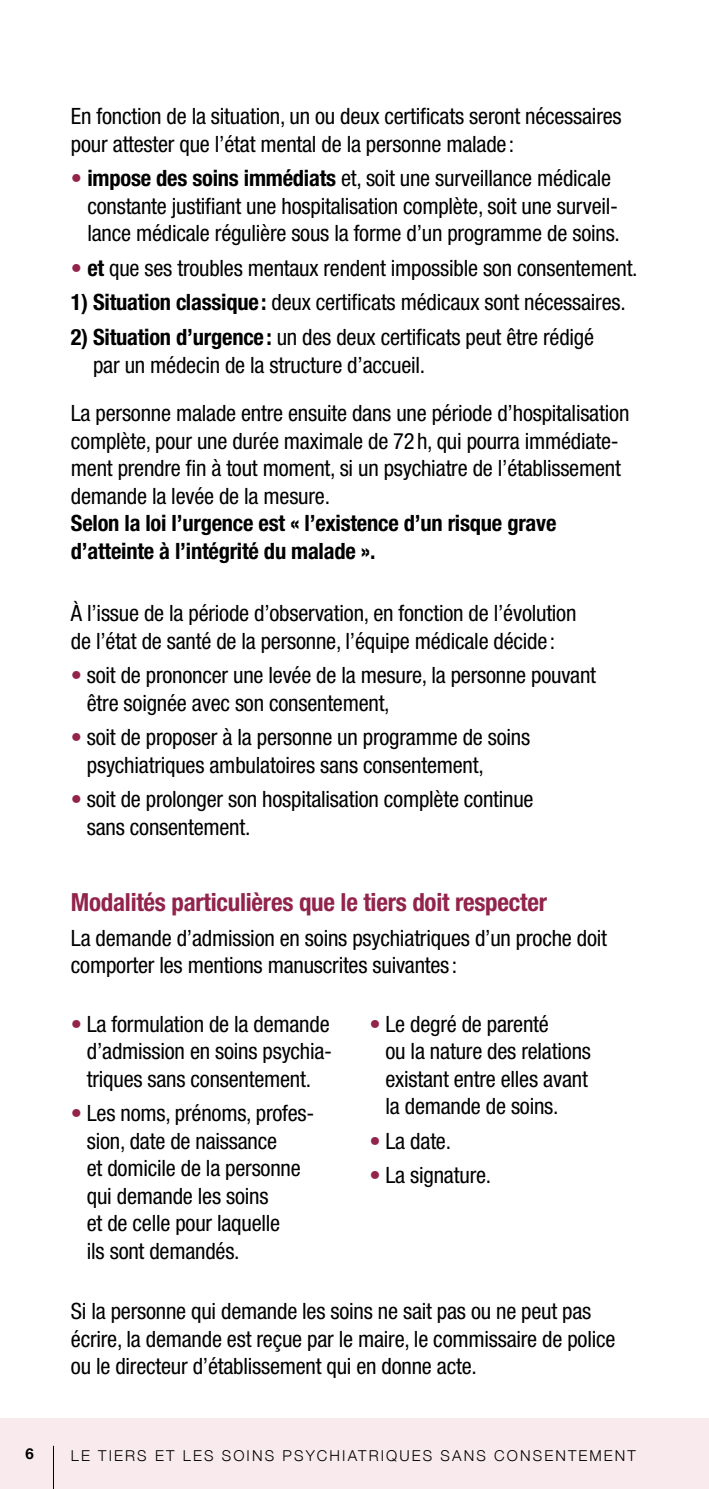
<style>
.page{position:relative;width:709px;height:1489px;background:#fff}
.page>*{position:absolute;margin:0;border:0;box-sizing:border-box;transform-origin:0 0}
.INTERTITRE_COULEUR{font:700 condensed 25px "Helvetica Neue";letter-spacing:-.01em;color:#92244b}
.TEXTE_NORMAL_NOIR{font:condensed 22.5px/27.5px "Helvetica Neue";letter-spacing:-.01em;color:#000}
.t1{font:300 15px "Helvetica Neue";letter-spacing:.14em;color:#000}
.t2{font:700 15px "Helvetica Neue";color:#000}
.s1{color:#92244b}
.s2{font-weight:700}
</style>
<div class="page">
<div style="left:0;top:1417px;width:709px;height:71px;background:#f9ebed"></div>
<hr style="left:53px;top:1445px;width:1px;height:43px;background:#000">
<p class="TEXTE_NORMAL_NOIR" style="left:71px;top:102px;width:552px">En fonction de la situation, un ou deux certificats seront nécessaires pour attester que l’état mental de la personne malade:</p>
<p class="TEXTE_NORMAL_NOIR" style="left:87px;top:164px;width:534px;text-indent:-17px"><span class="s1">•</span> <span class="s2">impose des soins immédiats</span> et, soit une surveillance médicale constante justifiant une hospitalisation complète, soit une surveil&shy;lance médicale régulière sous la forme d’un programme de soins.</p>
<p class="TEXTE_NORMAL_NOIR" style="left:71px;top:254px;width:568px"><span class="s1">•</span> <span class="s2">et</span> que ses troubles mentaux rendent impossible son consentement.</p>
<p class="TEXTE_NORMAL_NOIR" style="left:71px;top:288px;width:556px"><span class="s2">1) Situation classique:</span> deux certificats médicaux sont nécessaires.</p>
<p class="TEXTE_NORMAL_NOIR" style="left:93px;top:323px;width:502px;text-indent:-22px"><span class="s2">2) Situation d’urgence:</span> un des deux certificats peut être rédigé par un médecin de la structure d’accueil.</p>
<p class="TEXTE_NORMAL_NOIR" style="left:71px;top:399px;width:560px">La personne malade entre ensuite dans une période d’hospitalisation complète, pour une durée maximale de 72h, qui pourra immédiate&shy;ment prendre fin à tout moment, si un psychiatre de l’établissement demande la levée de la mesure.<br><span class="s2">Selon la loi l’urgence est « l’existence d’un risque grave d’atteinte à l’intégrité du malade ».</span></p>
<p class="TEXTE_NORMAL_NOIR" style="left:71px;top:599px;width:507px">À l’issue de la période d’observation, en fonction de l’évolution de l’état de santé de la personne, l’équipe médicale décide:</p>
<p class="TEXTE_NORMAL_NOIR" style="left:87px;top:661px;width:510px;text-indent:-16px"><span class="s1">•</span> soit de prononcer une levée de la mesure, la personne pouvant être soignée avec son consentement,</p>
<p class="TEXTE_NORMAL_NOIR" style="left:87px;top:723px;width:445px;text-indent:-16px"><span class="s1">•</span> soit de proposer à la personne un programme de soins psychiatriques ambulatoires sans consentement,</p>
<p class="TEXTE_NORMAL_NOIR" style="left:87px;top:785px;width:448px;text-indent:-16px"><span class="s1">•</span> soit de prolonger son hospitalisation complète continue sans consentement.</p>
<p class="INTERTITRE_COULEUR" style="left:71px;top:887px;width:477px">Modalités particulières que le tiers doit respecter</p>
<p class="TEXTE_NORMAL_NOIR" style="left:71px;top:923px;width:537px">La demande d’admission en soins psychiatriques d’un proche doit comporter les mentions manuscrites suivantes :</p>
<p class="TEXTE_NORMAL_NOIR" style="left:87px;top:1009px;width:247px;text-align:justify;text-indent:-16px"><span class="s1">•</span> La formulation de la demande d’admission en soins psychia&shy;triques sans consentement.</p>
<p class="TEXTE_NORMAL_NOIR" style="left:87px;top:1099px;width:229px;text-indent:-16px"><span class="s1">•</span> Les noms, prénoms, profes&shy;sion, date de naissance<br>et domicile de la personne qui demande les soins<br>et de celle pour laquelle<br>ils sont demandés.</p>
<p class="TEXTE_NORMAL_NOIR" style="left:385px;top:1009px;width:207px;text-indent:-16px"><span class="s1">•</span> Le degré de parenté<br>ou la nature des relations existant entre elles avant la demande de soins.</p>
<p class="TEXTE_NORMAL_NOIR" style="left:369px;top:1126px;width:83px"><span class="s1">•</span> La date.</p>
<p class="TEXTE_NORMAL_NOIR" style="left:369px;top:1161px;width:123px"><span class="s1">•</span> La signature.</p>
<p class="TEXTE_NORMAL_NOIR" style="left:71px;top:1297px;width:546px">Si la personne qui demande les soins ne sait pas ou ne peut pas écrire, la demande est reçue par le maire, le commissaire de police ou le directeur d’établissement qui en donne acte.</p>
<p class="t2" style="left:26px;top:1441px;width:10px">6</p>
<p class="t1" style="left:71px;top:1443px;width:566px">LE TIERS ET LES SOINS PSYCHIATRIQUES SANS CONSENTEMENT</p>
</div>
